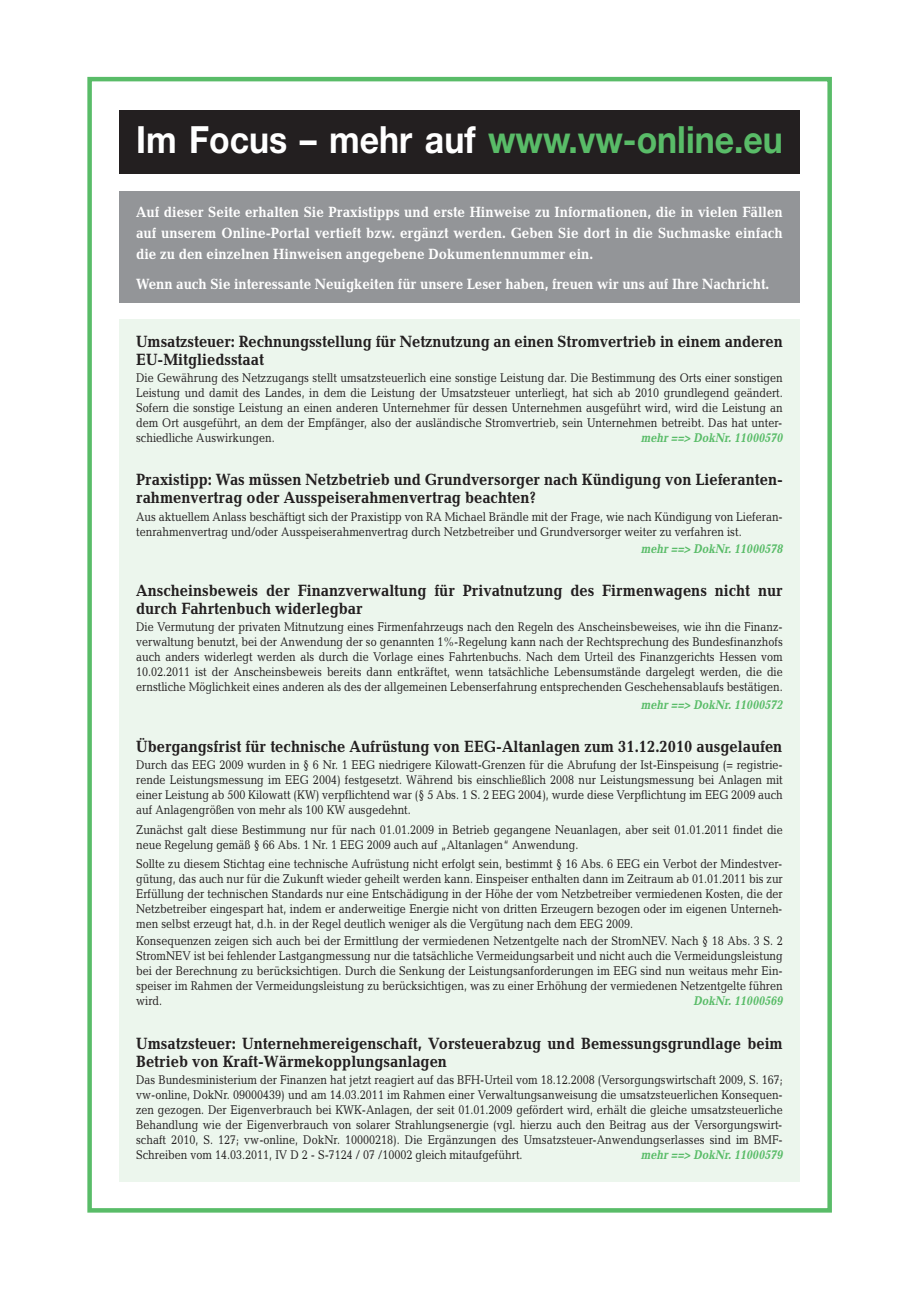
<style>
.page{position:relative;width:919px;height:1289px;background:#fff}
.page>*{position:absolute;margin:0;border:0;box-sizing:border-box;transform-origin:0 0}
.t1{font:700 37.5px "Helvetica Neue";color:#59bc68;scale:.9 1}
.t2{font:700 16.5px/18px "Candida";color:#231f20;scale:.9 1}
.t3{font:700 15px/21px "Candida";letter-spacing:-.005em;color:#fff;text-align:justify;scale:.9 1}
.t4{font:12.75px/15px "Candida";color:#231f20;text-align:justify;scale:.85 1}
.t5{font:italic 700 12.75px "Candida";color:#59bc68;scale:.85 1}
.s1{color:#fff}
</style>
<div class="page">
<div style="left:87px;top:77px;width:744px;height:1135px;border:4px solid #59bc68"></div>
<div style="left:119px;top:110px;width:680px;height:64px;background:#231f20"></div>
<div style="left:119px;top:191px;width:680px;height:112px;background:#939598"></div>
<div style="left:119px;top:319px;width:680px;height:862px;background:#ecf6ed"></div>
<p class="t1" style="left:136px;top:126px;width:720px"><span class="s1">Im Focus – mehr auf</span> www.vw-online.eu</p>
<p class="t3" style="left:136px;top:203px;width:720px">Auf dieser Seite erhalten Sie Praxistipps und erste Hinweise zu Informationen, die in vielen Fällen auf unserem Online-Portal vertieft bzw. ergänzt werden. Geben Sie dort in die Suchmaske einfach die zu den einzelnen Hinweisen angegebene Dokumentennummer ein.</p>
<p class="t3" style="left:136px;top:274px;width:704px">Wenn auch Sie interessante Neuigkeiten für unsere Leser haben, freuen wir uns auf Ihre Nachricht.</p>
<p class="t2" style="left:136px;top:334px;width:720px">Umsatzsteuer: Rechnungsstellung für Netznutzung an einen Stromvertrieb in einem anderen<br>EU-Mitgliedsstaat</p>
<p class="t4" style="left:136px;top:371px;width:762px">Die Gewährung des Netzzugangs stellt umsatzsteuerlich eine sonstige Leistung dar. Die Bestimmung des Orts einer sonstigen Leistung und damit des Landes, in dem die Leistung der Umsatzsteuer unterliegt, hat sich ab 2010 grundlegend geändert.<br>Sofern die sonstige Leistung an einen anderen Unternehmer für dessen Unternehmen ausgeführt wird, wird die Leistung an dem Ort ausgeführt, an dem der Empfänger, also der ausländische Stromvertrieb, sein Unternehmen betreibt. Das hat unter&shy;schiedliche Auswirkungen.</p>
<p class="t5" style="left:640px;top:433px;width:171px">mehr ==&gt; DokNr. 11000570</p>
<p class="t2" style="left:136px;top:472px;width:720px">Praxistipp: Was müssen Netzbetrieb und Grundversorger nach Kündigung von Lieferanten&shy;rahmenvertrag oder Ausspeiserahmenvertrag beachten?</p>
<p class="t4" style="left:136px;top:510px;width:762px">Aus aktuellem Anlass beschäftigt sich der Praxistipp von RA Michael Brändle mit der Frage, wie nach Kündigung von Lieferan&shy;tenrahmenvertrag und/oder Ausspeiserahmenvertrag durch Netzbetreiber und Grundversorger weiter zu verfahren ist.</p>
<p class="t5" style="left:640px;top:544px;width:171px">mehr ==&gt; DokNr. 11000578</p>
<p class="t2" style="left:136px;top:583px;width:720px">Anscheinsbeweis der Finanzverwaltung für Privatnutzung des Firmenwagens nicht nur durch Fahrtenbuch widerlegbar</p>
<p class="t4" style="left:136px;top:621px;width:762px">Die Vermutung der privaten Mitnutzung eines Firmenfahrzeugs nach den Regeln des Anscheinsbeweises, wie ihn die Finanz&shy;verwaltung benutzt, bei der Anwendung der so genannten 1%-Regelung kann nach der Rechtsprechung des Bundesfinanzhofs auch anders widerlegt werden als durch die Vorlage eines Fahrtenbuchs. Nach dem Urteil des Finanzgerichts Hessen vom 10.02.2011 ist der Anscheinsbeweis bereits dann entkräftet, wenn tatsächliche Lebensumstände dargelegt werden, die die ernstliche Möglichkeit eines anderen als des der allgemeinen Lebenserfahrung entsprechenden Geschehensablaufs bestätigen.</p>
<p class="t5" style="left:640px;top:699px;width:171px">mehr ==&gt; DokNr. 11000572</p>
<p class="t2" style="left:136px;top:739px;width:719px">Übergangsfrist für technische Aufrüstung von EEG-Altanlagen zum 31.12.2010 ausgelaufen</p>
<p class="t4" style="left:136px;top:758px;width:762px">Durch das EEG 2009 wurden in § 6 Nr. 1 EEG niedrigere Kilowatt-Grenzen für die Abrufung der Ist-Einspeisung (= registrie&shy;rende Leistungsmessung im EEG 2004) festgesetzt. Während bis einschließlich 2008 nur Leistungsmessung bei Anlagen mit einer Leistung ab 500 Kilowatt (KW) verpflichtend war (§ 5 Abs. 1 S. 2 EEG 2004), wurde diese Verpflichtung im EEG 2009 auch auf Anlagengrößen von mehr als 100 KW ausgedehnt.</p>
<p class="t4" style="left:136px;top:823px;width:762px">Zunächst galt diese Bestimmung nur für nach 01.01.2009 in Betrieb gegangene Neuanlagen, aber seit 01.01.2011 findet die neue Regelung gemäß § 66 Abs. 1 Nr. 1 EEG 2009 auch auf „Altanlagen“ Anwendung.</p>
<p class="t4" style="left:136px;top:857px;width:762px">Sollte zu diesem Stichtag eine technische Aufrüstung nicht erfolgt sein, bestimmt § 16 Abs. 6 EEG ein Verbot der Mindestver&shy;gütung, das auch nur für die Zukunft wieder geheilt werden kann. Einspeiser enthalten dann im Zeitraum ab 01.01.2011 bis zur Erfüllung der technischen Standards nur eine Entschädigung in der Höhe der vom Netzbetreiber vermiedenen Kosten, die der Netzbetreiber eingespart hat, indem er anderweitige Energie nicht von dritten Erzeugern bezogen oder im eigenen Unterneh&shy;men selbst erzeugt hat, d.h. in der Regel deutlich weniger als die Vergütung nach dem EEG 2009.</p>
<p class="t4" style="left:136px;top:934px;width:762px">Konsequenzen zeigen sich auch bei der Ermittlung der vermiedenen Netzentgelte nach der StromNEV. Nach § 18 Abs. 3 S. 2<br>StromNEV ist bei fehlender Lastgangmessung nur die tatsächliche Vermeidungsarbeit und nicht auch die Vermeidungsleistung bei der Berechnung zu berücksichtigen. Durch die Senkung der Leistungsanforderungen im EEG sind nun weitaus mehr Ein&shy;speiser im Rahmen der Vermeidungsleistung zu berücksichtigen, was zu einer Erhöhung der vermiedenen Netzentgelte führen wird.</p>
<p class="t5" style="left:693px;top:996px;width:109px">DokNr. 11000569</p>
<p class="t2" style="left:136px;top:1035px;width:720px">Umsatzsteuer: Unternehmereigenschaft, Vorsteuerabzug und Bemessungsgrundlage beim<br>Betrieb von Kraft-Wärmekopplungsanlagen</p>
<p class="t4" style="left:136px;top:1073px;width:762px">Das Bundesministerium der Finanzen hat jetzt reagiert auf das BFH-Urteil vom 18.12.2008 (Versorgungswirtschaft 2009, S. 167; vw-online, DokNr. 09000439) und am 14.03.2011 im Rahmen einer Verwaltungsanweisung die umsatzsteuerlichen Konsequen&shy;zen gezogen. Der Eigenverbrauch bei KWK-Anlagen, der seit 01.01.2009 gefördert wird, erhält die gleiche umsatzsteuerliche Behandlung wie der Eigenverbrauch von solarer Strahlungsenergie (vgl. hierzu auch den Beitrag aus der Versorgungswirt&shy;schaft 2010, S. 127; vw-online, DokNr. 10000218). Die Ergänzungen des Umsatzsteuer-Anwendungserlasses sind im BMF-Schreiben vom 14.03.2011, IV D 2 - S-7124 / 07 /10002 gleich mitaufgeführt.</p>
<p class="t5" style="left:640px;top:1149px;width:171px">mehr ==&gt; DokNr. 11000579</p>
</div>
